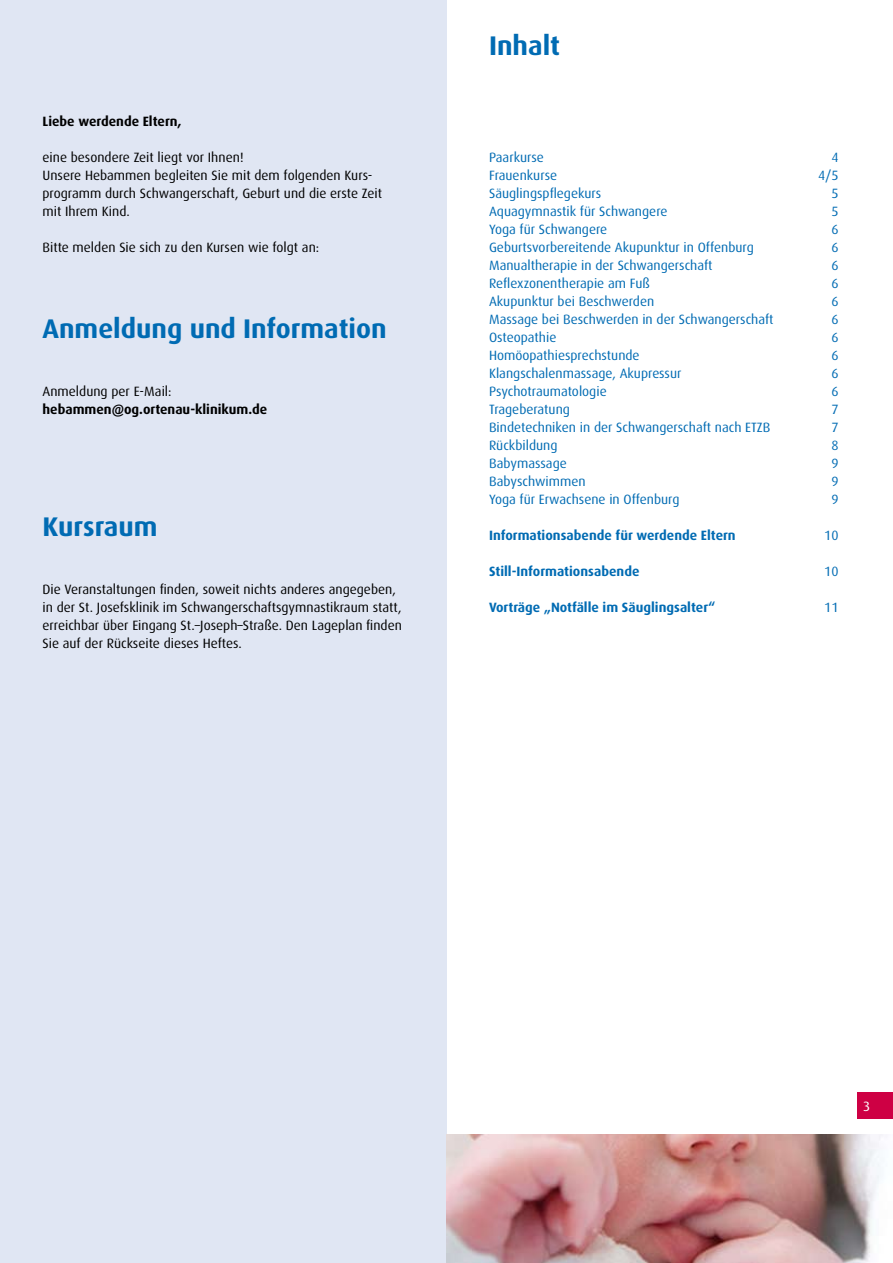
<style>
.page{position:relative;width:893px;height:1263px;background:#fff}
.page>*{position:absolute;margin:0;border:0;box-sizing:border-box;transform-origin:0 0}
.t1{font:700 27px "Dax Pro";color:#006bb3}
.t2{font:13.5px "Dax Pro";color:#006bb3}
.t3{font:13.5px/18px "Dax Pro";color:#000}
.t4{font:700 13.5px "Dax Pro";color:#006bb3}
.t5{font:700 13.5px "Dax Pro";color:#000}
</style>
<div class="page">
<div style="left:857px;top:1093px;width:36px;height:26px;background:#ce0044"></div>
<div style="left:0;top:0;width:446px;height:1263px;background:#e0e6f3"></div>
<img style="left:446px;top:1134px;width:437px;height:129px">
<p class="t5" style="left:43px;top:113px;width:141px">Liebe werdende Eltern,</p>
<p class="t3" style="left:43px;top:148px;width:341px">eine besondere Zeit liegt vor Ihnen!<br>Unsere Hebammen begleiten Sie mit dem folgenden Kurs&shy;programm durch Schwangerschaft, Geburt und die erste Zeit mit Ihrem Kind.</p>
<p class="t3" style="left:43px;top:238px;width:278px">Bitte melden Sie sich zu den Kursen wie folgt an:</p>
<h1 class="t1" style="left:43px;top:312px;width:346px">Anmeldung und Information</h1>
<p class="t3" style="left:43px;top:382px;width:131px">Anmeldung per E-Mail:</p>
<p class="t5" style="left:43px;top:401px;width:226px">hebammen@og.ortenau-klinikum.de</p>
<h1 class="t1" style="left:43px;top:510px;width:116px">Kursraum</h1>
<p class="t3" style="left:43px;top:580px;width:361px">Die Veranstaltungen finden, soweit nichts anderes angegeben, in der St. Josefsklinik im Schwangerschaftsgymnastikraum statt, erreichbar über Eingang St.–Joseph–Straße. Den Lageplan finden Sie auf der Rückseite dieses Heftes.</p>
<h1 class="t1" style="left:489px;top:28px;width:73px">Inhalt</h1>
<p class="t2" style="left:489px;top:149px;width:56px">Paarkurse</p>
<p class="t2" style="left:831px;top:149px;width:9px">4</p>
<p class="t2" style="left:489px;top:167px;width:70px">Frauenkurse</p>
<p class="t2" style="left:818px;top:167px;width:22px">4/5</p>
<p class="t2" style="left:489px;top:185px;width:114px">Säuglingspflegekurs</p>
<p class="t2" style="left:831px;top:185px;width:9px">5</p>
<p class="t2" style="left:489px;top:203px;width:180px">Aquagymnastik für Schwangere</p>
<p class="t2" style="left:831px;top:203px;width:9px">5</p>
<p class="t2" style="left:489px;top:221px;width:120px">Yoga für Schwangere</p>
<p class="t2" style="left:831px;top:221px;width:9px">6</p>
<p class="t2" style="left:489px;top:239px;width:266px">Geburtsvorbereitende Akupunktur in Offenburg</p>
<p class="t2" style="left:831px;top:239px;width:9px">6</p>
<p class="t2" style="left:489px;top:257px;width:225px">Manualtherapie in der Schwangerschaft</p>
<p class="t2" style="left:831px;top:257px;width:9px">6</p>
<p class="t2" style="left:489px;top:275px;width:162px">Reflexzonentherapie am Fuß</p>
<p class="t2" style="left:831px;top:275px;width:9px">6</p>
<p class="t2" style="left:489px;top:293px;width:167px">Akupunktur bei Beschwerden</p>
<p class="t2" style="left:831px;top:293px;width:9px">6</p>
<p class="t2" style="left:489px;top:311px;width:286px">Massage bei Beschwerden in der Schwangerschaft</p>
<p class="t2" style="left:831px;top:311px;width:9px">6</p>
<p class="t2" style="left:489px;top:329px;width:69px">Osteopathie</p>
<p class="t2" style="left:831px;top:329px;width:9px">6</p>
<p class="t2" style="left:489px;top:347px;width:152px">Homöopathiesprechstunde</p>
<p class="t2" style="left:831px;top:347px;width:9px">6</p>
<p class="t2" style="left:489px;top:365px;width:194px">Klangschalenmassage, Akupressur</p>
<p class="t2" style="left:831px;top:365px;width:9px">6</p>
<p class="t2" style="left:489px;top:383px;width:119px">Psychotraumatologie</p>
<p class="t2" style="left:831px;top:383px;width:9px">6</p>
<p class="t2" style="left:489px;top:401px;width:82px">Trageberatung</p>
<p class="t2" style="left:831px;top:401px;width:9px">7</p>
<p class="t2" style="left:489px;top:419px;width:283px">Bindetechniken in der Schwangerschaft nach ETZB</p>
<p class="t2" style="left:831px;top:419px;width:9px">7</p>
<p class="t2" style="left:489px;top:437px;width:70px">Rückbildung</p>
<p class="t2" style="left:831px;top:437px;width:9px">8</p>
<p class="t2" style="left:489px;top:455px;width:79px">Babymassage</p>
<p class="t2" style="left:831px;top:455px;width:9px">9</p>
<p class="t2" style="left:489px;top:473px;width:98px">Babyschwimmen</p>
<p class="t2" style="left:831px;top:473px;width:9px">9</p>
<p class="t2" style="left:489px;top:491px;width:192px">Yoga für Erwachsene in Offenburg</p>
<p class="t2" style="left:831px;top:491px;width:9px">9</p>
<p class="t4" style="left:489px;top:527px;width:248px">Informationsabende für werdende Eltern</p>
<p class="t2" style="left:824px;top:527px;width:16px">10</p>
<p class="t4" style="left:489px;top:563px;width:152px">Still-Informationsabende</p>
<p class="t2" style="left:824px;top:563px;width:16px">10</p>
<p class="t4" style="left:489px;top:599px;width:228px">Vorträge „Notfälle im Säuglingsalter“</p>
<p class="t2" style="left:824px;top:599px;width:16px">11</p>
</div>
